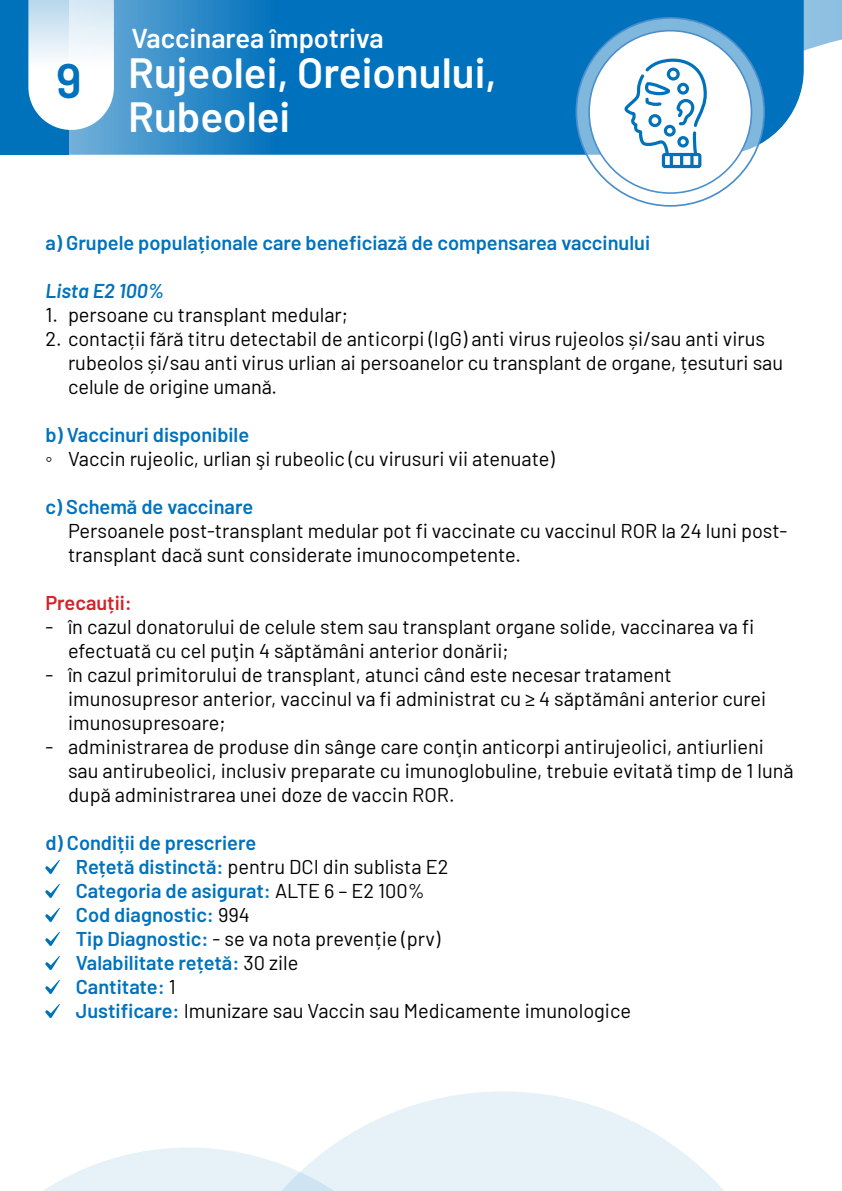
<style>
.page{position:relative;width:842px;height:1191px;background:#fff}
.page>*{position:absolute;margin:0;border:0;box-sizing:border-box;transform-origin:0 0}
.t1{font:600 48.2px "Barlow";color:#0072bc}
.t2{font:600 42.2px/44px "Barlow";color:#fff}
.t3{font:600 27.2px "Barlow";color:#fff}
.t4{font:20px/24px "Barlow";color:#000}
.t5{font:600 20px/24px "Barlow";color:#0072bc}
.t6{font:italic 600 20px "Barlow";color:#0072bc}
.t7{font:600 20px "Barlow";color:#d2232a}
.s1{font-weight:600;color:#0072bc}
.s2{font-family:"Arial"}
.s3{font-weight:400;color:#000}
</style>
<div class="page">
<svg style="left:804px;top:0;width:38px;height:51px;background:#9dc8e4"></svg>
<svg style="left:69px;top:0;width:735px;height:155px;background:#137bc0"></svg>
<svg style="left:43px;top:1147px;width:164px;height:44px"></svg>
<svg style="left:207px;top:1091px;width:517px;height:100px;fill:#e6f1f8"></svg>
<svg style="left:576px;top:18px;width:188px;height:188px;fill:#7fb7dd"></svg>
<div style="left:589px;top:31px;width:162px;height:162px;background:#fff;border-radius:50%"></div>
<svg style="left:624px;top:58px;width:83px;height:110px"></svg>
<div style="left:0;top:0;width:69px;height:155px;background:#0072bc"></div>
<svg style="left:28px;top:0;width:86px;height:130px"></svg>
<svg style="left:45px;top:859px;width:15px;height:15px"></svg>
<svg style="left:45px;top:883px;width:15px;height:15px"></svg>
<svg style="left:45px;top:907px;width:15px;height:15px"></svg>
<svg style="left:45px;top:931px;width:15px;height:15px"></svg>
<svg style="left:45px;top:955px;width:15px;height:15px"></svg>
<svg style="left:45px;top:979px;width:15px;height:15px"></svg>
<svg style="left:45px;top:1003px;width:15px;height:15px"></svg>
<h1 class="t1" style="left:56px;top:45px;width:27px">9</h1>
<h3 class="t3" style="left:132px;top:18px;width:254px">Vaccinarea împotriva</h3>
<h2 class="t2" style="left:128px;top:47px;width:370px">Rujeolei, Oreionului,<br>Rubeolei</h2>
<p class="t5" style="left:45px;top:229px;width:606px">a) Grupele populaționale care beneficiază de compensarea vaccinului</p>
<p class="t6" style="left:45px;top:276px;width:120px">Lista E2 100%</p>
<p class="t4" style="left:45px;top:301px;width:304px">1. persoane cu transplant medular;</p>
<p class="t4" style="left:68px;top:325px;width:717px;text-indent:-23px">2. contacții fără titru detectabil de anticorpi (IgG) anti virus rujeolos și/sau anti virus rubeolos și/sau anti virus urlian ai persoanelor cu transplant de organe, țesuturi sau celule de origine umană.</p>
<p class="t4" style="left:45px;top:421px;width:511px"><span class="s1">b) Vaccinuri disponibile<br></span><span class="s2">◦</span> Vaccin rujeolic, urlian şi rubeolic (cu virusuri vii atenuate)</p>
<p class="t5" style="left:45px;top:493px;width:209px">c) Schemă de vaccinare</p>
<p class="t4" style="left:68px;top:517px;width:721px">Persoanele post-transplant medular pot fi vaccinate cu vaccinul ROR la 24 luni post&shy;transplant dacă sunt considerate imunocompetente.</p>
<p class="t7" style="left:45px;top:588px;width:88px">Precauții:</p>
<p class="t4" style="left:68px;top:613px;width:688px;text-indent:-23px">- în cazul donatorului de celule stem sau transplant organe solide, vaccinarea va fi efectuată cu cel puţin 4 săptămâni anterior donării;</p>
<p class="t4" style="left:68px;top:661px;width:700px;text-indent:-23px">- în cazul primitorului de transplant, atunci când este necesar tratament imunosupresor anterior, vaccinul va fi administrat cu ≥ 4 săptămâni anterior curei imunosupresoare;</p>
<p class="t4" style="left:68px;top:733px;width:727px;text-indent:-23px">- administrarea de produse din sânge care conţin anticorpi antirujeolici, antiurlieni sau antirubeolici, inclusiv preparate cu imunoglobuline, trebuie evitată timp de 1 lună după administrarea unei doze de vaccin ROR.</p>
<p class="t5" style="left:76px;top:829px;width:557px;text-indent:-31px">d) Condiții de prescriere<br>Rețetă distinctă: <span class="s3">pentru DCI din sublista E2<br></span>Categoria de asigurat: <span class="s3">ALTE 6 – E2 100%<br></span>Cod diagnostic: <span class="s3">994<br></span>Tip Diagnostic: <span class="s3">- se va nota prevenție (prv)<br></span>Valabilitate rețetă: <span class="s3">30 zile<br></span>Cantitate: <span class="s3">1<br></span>Justificare: <span class="s3">Imunizare sau Vaccin sau Medicamente imunologice</span></p>
</div>
